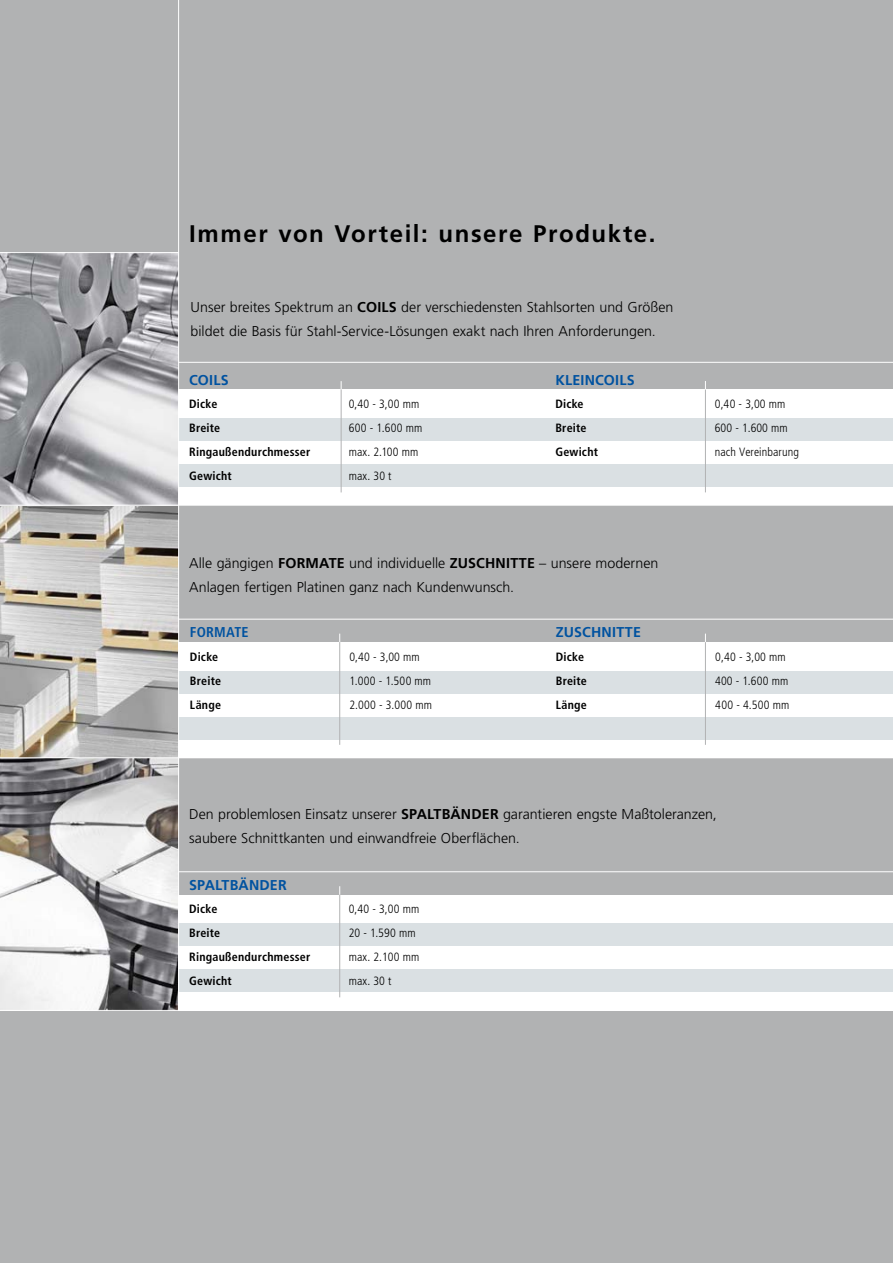
<style>
.page{position:relative;width:893px;height:1263px;background:#b1b2b3}
.page>*{position:absolute;margin:0;border:0;box-sizing:border-box;transform-origin:0 0}
.t1{font:700 24px "Frutiger";letter-spacing:.065em;color:#000}
.t2{font:300 14.25px/24px "Frutiger";color:#000}
.t3{font:700 14.25px "Frutiger";letter-spacing:.015em;color:#0052a0}
.t4{font:700 condensed 14.25px "Frutiger";letter-spacing:.01em;color:#0052a0}
.t5{font:300 condensed 12px "Frutiger";letter-spacing:.01em;color:#000}
.t6{font:700 condensed 12px "Frutiger";letter-spacing:.015em;color:#000}
.s1{font-weight:700}
</style>
<div class="page">
<img style="left:0;top:506px;width:178px;height:504px">
<div style="left:179px;top:642px;width:714px;height:116px;background:#fff"></div>
<div style="left:179px;top:895px;width:714px;height:115px;background:#fff"></div>
<hr style="left:179px;top:871px;width:714px;height:1px;background:#fff">
<hr style="left:179px;top:619px;width:714px;height:1px;background:#fff">
<hr style="left:0;top:1010px;width:893px;height:1px;background:#fff">
<hr style="left:0;top:757px;width:893px;height:1px;background:#fff">
<div style="left:179px;top:716px;width:714px;height:23px;background:#dae0e3"></div>
<div style="left:179px;top:671px;width:714px;height:22px;background:#dae0e3"></div>
<div style="left:179px;top:969px;width:714px;height:23px;background:#dae0e3"></div>
<div style="left:179px;top:923px;width:714px;height:23px;background:#dae0e3"></div>
<hr style="left:339px;top:637px;width:1px;height:108px;background:#b1b2b3">
<hr style="left:705px;top:642px;width:1px;height:103px;background:#b1b2b3">
<hr style="left:339px;top:889px;width:1px;height:108px;background:#b1b2b3">
<svg style="left:0;top:253px;width:178px;height:252px;background:#a9a9ad"></svg>
<div style="left:179px;top:390px;width:714px;height:115px;background:#fff"></div>
<hr style="left:179px;top:362px;width:714px;height:1px;background:#fff">
<div style="left:179px;top:464px;width:714px;height:23px;background:#dae0e3"></div>
<div style="left:179px;top:418px;width:714px;height:23px;background:#dae0e3"></div>
<hr style="left:341px;top:373px;width:1px;height:119px;background:#b1b2b3">
<hr style="left:705px;top:390px;width:1px;height:102px;background:#b1b2b3">
<hr style="left:178px;top:0;width:1px;height:1010px;background:#fff">
<hr style="left:0;top:505px;width:893px;height:1px;background:#fff">
<hr style="left:0;top:252px;width:179px;height:1px;background:#fff">
<h1 class="t1" style="left:189px;top:219px;width:468px">Immer von Vorteil: unsere Produkte.</h1>
<p class="t2" style="left:191px;top:295px;width:484px">Unser breites Spektrum an <span class="s1">COILS</span> der verschiedensten Stahlsorten und Größen bildet die Basis für Stahl-Service-Lösungen exakt nach Ihren Anforderungen.</p>
<p class="t3" style="left:189px;top:372px;width:32px">Coils</p>
<p class="t6" style="left:189px;top:397px;width:30px">Dicke</p>
<p class="t5" style="left:349px;top:397px;width:72px">0,40 - 3,00 mm</p>
<p class="t6" style="left:189px;top:421px;width:33px">Breite</p>
<p class="t5" style="left:349px;top:421px;width:75px">600 - 1.600 mm</p>
<p class="t6" style="left:189px;top:445px;width:123px">Ringaußendurchmesser</p>
<p class="t5" style="left:349px;top:445px;width:71px">max. 2.100 mm</p>
<p class="t6" style="left:189px;top:469px;width:44px">Gewicht</p>
<p class="t5" style="left:349px;top:469px;width:44px">max. 30 t</p>
<p class="t3" style="left:555px;top:372px;width:81px">KLEINCOILS</p>
<p class="t6" style="left:555px;top:397px;width:30px">Dicke</p>
<p class="t5" style="left:715px;top:397px;width:72px">0,40 - 3,00 mm</p>
<p class="t6" style="left:555px;top:421px;width:33px">Breite</p>
<p class="t5" style="left:715px;top:421px;width:74px">600 - 1.600 mm</p>
<p class="t6" style="left:555px;top:445px;width:44px">Gewicht</p>
<p class="t5" style="left:715px;top:445px;width:86px">nach Vereinbarung</p>
<p class="t2" style="left:189px;top:552px;width:471px">Alle gängigen <span class="s1">FORMATE</span> und individuelle <span class="s1">ZUSCHNITTE</span> – unsere modernen<br>Anlagen fertigen Platinen ganz nach Kundenwunsch.</p>
<p class="t4" style="left:190px;top:624px;width:60px">formatE</p>
<p class="t6" style="left:190px;top:649px;width:30px">Dicke</p>
<p class="t5" style="left:349px;top:650px;width:72px">0,40 - 3,00 mm</p>
<p class="t6" style="left:190px;top:673px;width:33px">Breite</p>
<p class="t5" style="left:349px;top:674px;width:83px">1.000 - 1.500 mm</p>
<p class="t6" style="left:190px;top:697px;width:33px">Länge</p>
<p class="t5" style="left:349px;top:698px;width:84px">2.000 - 3.000 mm</p>
<p class="t3" style="left:556px;top:624px;width:29px">zuschn</p>
<p class="t3" style="left:612px;top:624px;width:14px">itte</p>
<p class="t6" style="left:556px;top:649px;width:30px">Dicke</p>
<p class="t5" style="left:715px;top:650px;width:72px">0,40 - 3,00 mm</p>
<p class="t6" style="left:556px;top:673px;width:33px">Breite</p>
<p class="t5" style="left:715px;top:674px;width:75px">400 - 1.600 mm</p>
<p class="t6" style="left:556px;top:697px;width:33px">Länge</p>
<p class="t5" style="left:715px;top:698px;width:75px">400 - 4.500 mm</p>
<p class="t2" style="left:189px;top:802px;width:529px">Den problemlosen Einsatz unserer <span class="s1">SPALTBÄNDER</span> garantieren engste Maßtoleranzen, saubere Schnittkanten und einwandfreie Oberflächen.</p>
<p class="t3" style="left:189px;top:877px;width:10px">spaltbände</p>
<p class="t3" style="left:278px;top:877px;width:10px">r</p>
<p class="t6" style="left:189px;top:902px;width:30px">Dicke</p>
<p class="t5" style="left:349px;top:902px;width:72px">0,40 - 3,00 mm</p>
<p class="t6" style="left:189px;top:926px;width:33px">Breite</p>
<p class="t5" style="left:349px;top:926px;width:68px">20 - 1.590 mm</p>
<p class="t6" style="left:189px;top:950px;width:123px">Ringaußendurchmesser</p>
<p class="t5" style="left:349px;top:950px;width:72px">max. 2.100 mm</p>
<p class="t6" style="left:189px;top:974px;width:44px">Gewicht</p>
<p class="t5" style="left:349px;top:974px;width:44px">max. 30 t</p>
</div>
